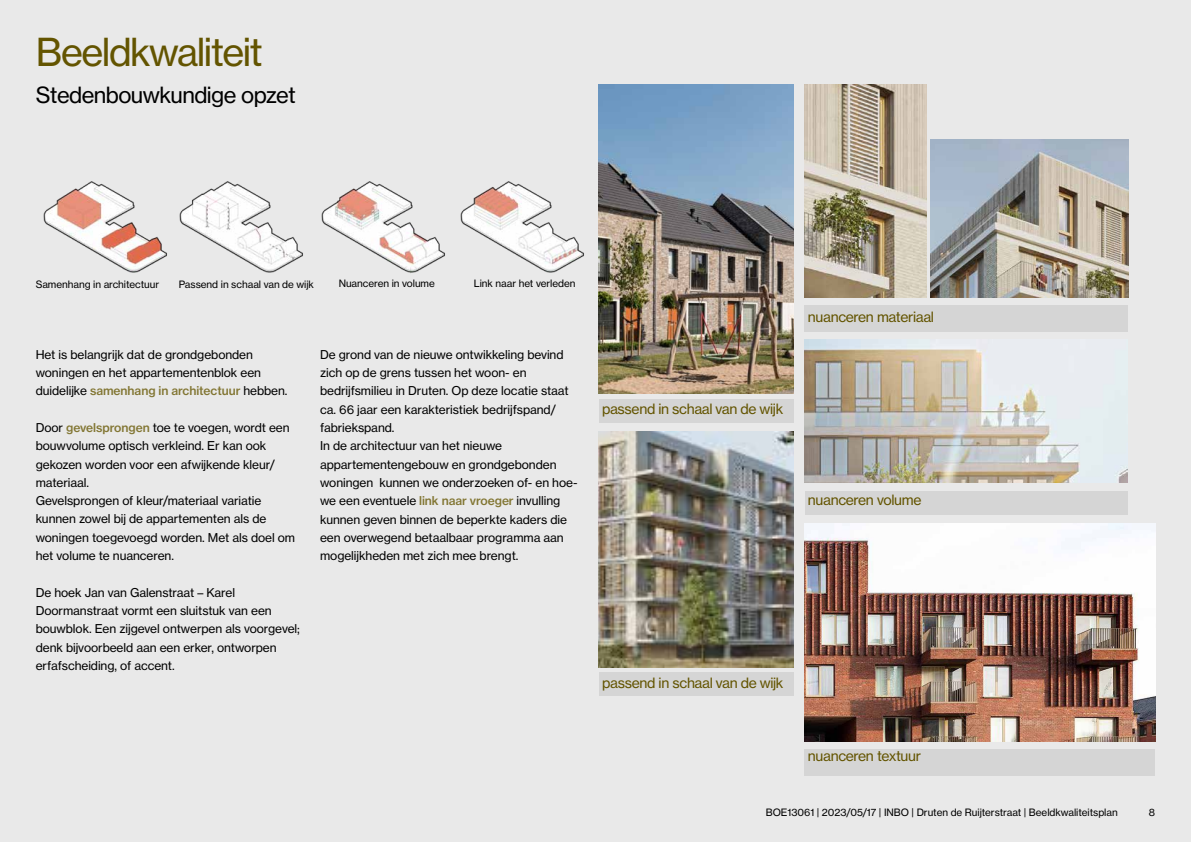
<style>
.page{position:relative;width:1191px;height:842px;background:#e9e9e9}
.page>*{position:absolute;margin:0;border:0;box-sizing:border-box;transform-origin:0 0}
.t1{font:38px "N Haas Grotesk TX Pro 55 Rg";letter-spacing:-.04em;color:#635400}
.t2{font:22px "N Haas Grotesk TX Pro 55 Rg";letter-spacing:-.025em;color:#000}
.t3{font:14px "N Haas Grotesk TX Pro 55 Rg";letter-spacing:-.025em;color:#635400}
.t4{font:12px/18.3px "N Haas Grotesk TX Pro 55 Rg";letter-spacing:-.005em;color:#000}
.t5{font:12px "N Haas Grotesk TX Pro 65 Md";letter-spacing:-.005em;color:#827633}
.t6{font:10px "N Haas Grotesk TX Pro 55 Rg";letter-spacing:-.005em;color:#000}
.s1{font-family:"N Haas Grotesk TX Pro 55 Rg";color:#000}
.s2{font-family:"N Haas Grotesk TX Pro 65 Md";color:#827633}
</style>
<div class="page">
<img style="left:179px;top:181px;width:266px;height:92px">
<img style="left:460px;top:181px;width:124px;height:92px">
<img style="left:43px;top:181px;width:124px;height:92px">
<img style="left:804px;top:84px;width:123px;height:214px">
<img style="left:930px;top:139px;width:198px;height:159px">
<img style="left:804px;top:523px;width:351px;height:219px">
<img style="left:599px;top:84px;width:194px;height:309px">
<div style="left:804px;top:491px;width:323px;height:23px;background:#d5d5d5"></div>
<div style="left:598px;top:399px;width:195px;height:24px;background:#d5d5d5"></div>
<div style="left:599px;top:672px;width:194px;height:24px;background:#d5d5d5"></div>
<div style="left:804px;top:305px;width:324px;height:26px;background:#d5d5d5"></div>
<div style="left:804px;top:749px;width:351px;height:27px;background:#d5d5d5"></div>
<img style="left:804px;top:340px;width:323px;height:142px">
<img style="left:599px;top:432px;width:194px;height:236px">
<h1 class="t1" style="left:36px;top:29px;width:228px">Beeldkwaliteit</h1>
<h2 class="t2" style="left:36px;top:81px;width:262px">Stedenbouwkundige opzet</h2>
<p class="t6" style="left:36px;top:278px;width:125px">Samenhang in architectuur</p>
<p class="t6" style="left:179px;top:278px;width:137px">Passend in schaal van de wijk</p>
<p class="t6" style="left:339px;top:277px;width:98px">Nuanceren in volume</p>
<p class="t6" style="left:474px;top:277px;width:103px">Link naar het verleden</p>
<p class="t4" style="left:36px;top:345px;width:227px">Het is belangrijk dat de grondgebonden woningen en het appartementenblok een</p>
<p class="t5" style="left:36px;top:383px;width:253px"><span class="s1">duidelijke</span> samenhang in architectuur <span class="s1">hebben.</span></p>
<p class="t4" style="left:36px;top:418px;width:261px">Door <span class="s2">gevelsprongen</span> toe te voegen, wordt een bouwvolume optisch verkleind. Er kan ook gekozen worden voor een afwijkende kleur/ materiaal.<br>Gevelsprongen of kleur/materiaal variatie kunnen zowel bij de appartementen als de woningen toegevoegd worden. Met als doel om het volume te nuanceren.</p>
<p class="t4" style="left:36px;top:583px;width:266px">De hoek Jan van Galenstraat – Karel Doormanstraat vormt een sluitstuk van een bouwblok. Een zijgevel ontwerpen als voorgevel; denk bijvoorbeeld aan een erker, ontworpen erfafscheiding, of accent.</p>
<p class="t4" style="left:320px;top:345px;width:259px">De grond van de nieuwe ontwikkeling bevind zich op de grens tussen het woon- en bedrijfsmilieu in Druten. Op deze locatie staat ca. 66 jaar een karakteristiek bedrijfspand/ fabriekspand.<br>In de architectuur van het nieuwe appartementengebouw en grondgebonden woningen kunnen we onderzoeken of- en hoe&shy;we een eventuele <span class="s2">link naar vroeger</span> invulling kunnen geven binnen de beperkte kaders die een overwegend betaalbaar programma aan mogelijkheden met zich mee brengt.</p>
<p class="t3" style="left:808px;top:308px;width:128px">nuanceren materiaal</p>
<p class="t3" style="left:602px;top:400px;width:183px">passend in schaal van de wijk</p>
<p class="t3" style="left:808px;top:491px;width:115px">nuanceren volume</p>
<p class="t3" style="left:602px;top:674px;width:183px">passend in schaal van de wijk</p>
<p class="t3" style="left:808px;top:747px;width:114px">nuanceren textuur</p>
<p class="t6" style="left:766px;top:806px;width:353px">BOE13061 | 2023/05/17 | INBO | Druten de Ruijterstraat | Beeldkwaliteitsplan</p>
<p class="t6" style="left:1148px;top:806px;width:8px">8</p>
</div>
